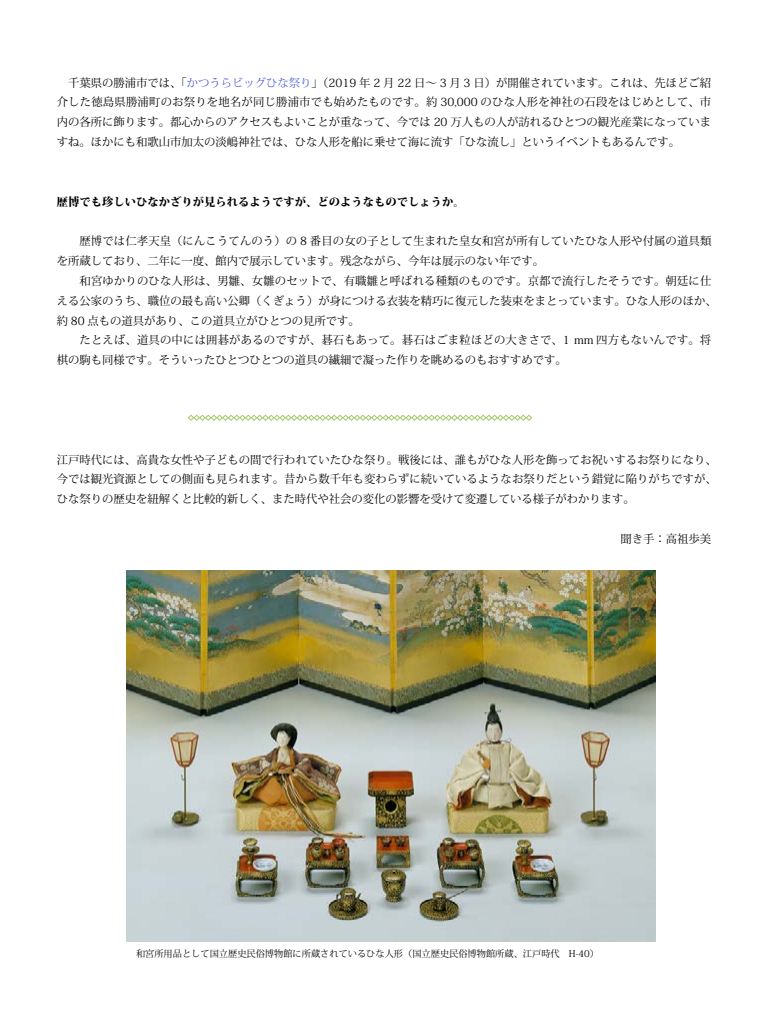
<style>
.page{position:relative;width:768px;height:1024px;background:#fff}
.page>*{position:absolute;margin:0;border:0;box-sizing:border-box;transform-origin:0 0}
.t1{font:11.3px/19.8px "Koz Min Pro";color:#000;text-align:justify}
.t2{font:800 11.3px "Koz Min Pro";color:#000}
.t3{font:9.2px "Koz Min Pro";color:#000}
.s1{color:#4f5cd6}
</style>
<div class="page">
<svg style="left:188px;top:415px;width:344px;height:6px"></svg>
<img style="left:126px;top:570px;width:530px;height:371px">
<p class="t1" style="left:57px;top:72px;width:656px">　千葉県の勝浦市では、「<span class="s1">かつうらビッグひな祭り</span>」（2019 年 2 月 22 日～ 3 月 3 日）が開催されています。これは、先ほどご紹介した徳島県勝浦町のお祭りを地名が同じ勝浦市でも始めたものです。約 30,000 のひな人形を神社の石段をはじめとして、市内の各所に飾ります。都心からのアクセスもよいことが重なって、今では 20 万人もの人が訪れるひとつの観光産業になっていますね。ほかにも和歌山市加太の淡嶋神社では、ひな人形を船に乗せて海に流す「ひな流し」というイベントもあるんです。</p>
<p class="t2" style="left:57px;top:193px;width:410px">歴博でも珍しいひなかざりが見られるようですが、どのようなものでしょうか。</p>
<p class="t1" style="left:57px;top:231px;width:662px;text-align:left">　　歴博では仁孝天皇（にんこうてんのう）の 8 番目の女の子として生まれた皇女和宮が所有していたひな人形や付属の道具類を所蔵しており、二年に一度、館内で展示しています。残念ながら、今年は展示のない年です。<br>　　和宮ゆかりのひな人形は、男雛、女雛のセットで、有職雛と呼ばれる種類のものです。京都で流行したそうです。朝廷に仕える公家のうち、職位の最も高い公卿（くぎょう）が身につける衣装を精巧に復元した装束をまとっています。ひな人形のほか、約 80 点もの道具があり、この道具立がひとつの見所です。<br>　　たとえば、道具の中には囲碁があるのですが、碁石もあって。碁石はごま粒ほどの大きさで、1 mm 四方もないんです。将棋の駒も同様です。そういったひとつひとつの道具の繊細で凝った作りを眺めるのもおすすめです。</p>
<p class="t1" style="left:57px;top:449px;width:662px">江戸時代には、高貴な女性や子どもの間で行われていたひな祭り。戦後には、誰もがひな人形を飾ってお祝いするお祭りになり、今では観光資源としての側面も見られます。昔から数千年も変わらずに続いているようなお祭りだという錯覚に陥りがちですが、ひな祭りの歴史を紐解くと比較的新しく、また時代や社会の変化の影響を受けて変遷している様子がわかります。</p>
<p class="t1" style="left:621px;top:528px;width:92px">聞き手：高祖歩美</p>
<p class="t3" style="left:136px;top:947px;width:465px">和宮所用品として国立歴史民俗博物館に所蔵されているひな人形（国立歴史民俗博物館所蔵、江戸時代　H-40(</p>
</div>
